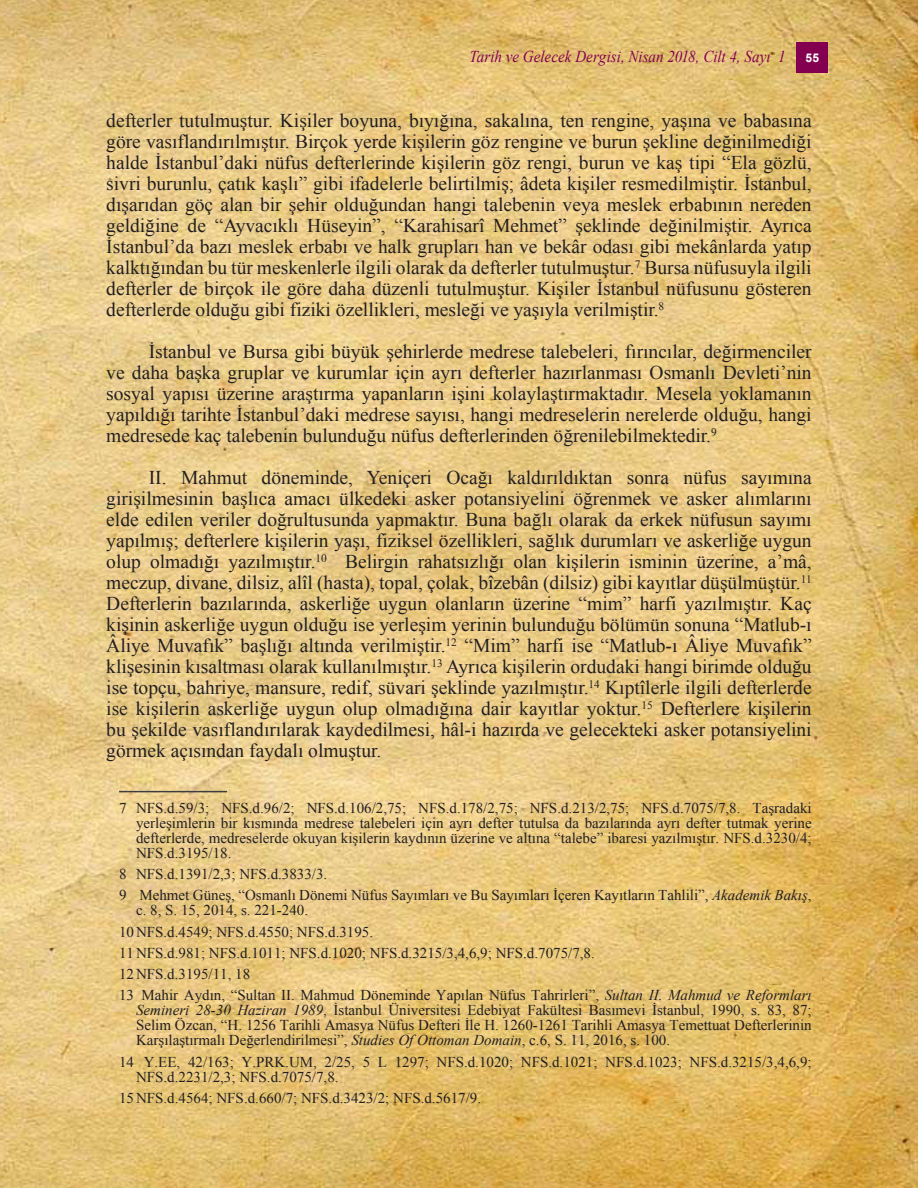
<style>
.page{position:relative;width:918px;height:1188px;background:#fff}
.page>*{position:absolute;margin:0;border:0;box-sizing:border-box;transform-origin:0 0}
.ANA_METİN_STİLİ_TEK{font:19.5px/21px "Times New Roman";color:#231f20;text-align:justify}
.t1{font:italic 16.5px "Times New Roman";letter-spacing:.005em;color:#830051;scale:.91 1}
.Body_text_normal_foo{font:15px/15px "Times New Roman";color:#231f20;text-align:justify}
.s1{font-family:"Arial";font-weight:700;font-style:normal;font-size:12px;color:#fff}
.s2{font-style:italic}
</style>
<div class="page">
<img style="left:0;top:0;width:918px;height:1188px">
<div style="left:797px;top:43px;width:31px;height:30px;background:#830051"></div>
<hr style="left:119px;top:791px;width:108px;height:1px;background:#3e3e3f">
<p class="t1" style="left:470px;top:46px;width:386px">Tarih ve Gelecek Dergisi, Nisan 2018, Cilt 4, Sayı 1 <span class="s1">55</span></p>
<p class="ANA_METİN_STİLİ_TEK" style="left:106px;top:110px;width:707px">defterler tutulmuştur. Kişiler boyuna, bıyığına, sakalına, ten rengine, yaşına ve babasına göre vasıflandırılmıştır. Birçok yerde kişilerin göz rengine ve burun şekline değinilmediği halde İstanbul’daki nüfus defterlerinde kişilerin göz rengi, burun ve kaş tipi “Ela gözlü, sivri burunlu, çatık kaşlı” gibi ifadelerle belirtilmiş; âdeta kişiler resmedilmiştir. İstanbul, dışarıdan göç alan bir şehir olduğundan hangi talebenin veya meslek erbabının nereden geldiğine de “Ayvacıklı Hüseyin”, “Karahisarî Mehmet” şeklinde değinilmiştir. Ayrıca İstanbul’da bazı meslek erbabı ve halk grupları han ve bekâr odası gibi mekânlarda yatıp kalktığından bu tür meskenlerle ilgili olarak da defterler tutulmuştur.<sup>7</sup> Bursa nüfusuyla ilgili defterler de birçok ile göre daha düzenli tutulmuştur. Kişiler İstanbul nüfusunu gösteren defterlerde olduğu gibi fiziki özellikleri, mesleği ve yaşıyla verilmiştir.<sup>8</sup></p>
<p class="ANA_METİN_STİLİ_TEK" style="left:106px;top:341px;width:707px;text-indent:43px">İstanbul ve Bursa gibi büyük şehirlerde medrese talebeleri, fırıncılar, değirmenciler ve daha başka gruplar ve kurumlar için ayrı defterler hazırlanması Osmanlı Devleti’nin sosyal yapısı üzerine araştırma yapanların işini kolaylaştırmaktadır. Mesela yoklamanın yapıldığı tarihte İstanbul’daki medrese sayısı, hangi medreselerin nerelerde olduğu, hangi medresede kaç talebenin bulunduğu nüfus defterlerinden öğrenilebilmektedir.<sup>9</sup></p>
<p class="ANA_METİN_STİLİ_TEK" style="left:106px;top:467px;width:707px;text-indent:43px">II. Mahmut döneminde, Yeniçeri Ocağı kaldırıldıktan sonra nüfus sayımına girişilmesinin başlıca amacı ülkedeki asker potansiyelini öğrenmek ve asker alımlarını elde edilen veriler doğrultusunda yapmaktır. Buna bağlı olarak da erkek nüfusun sayımı yapılmış; defterlere kişilerin yaşı, fiziksel özellikleri, sağlık durumları ve askerliğe uygun olup olmadığı yazılmıştır.<sup>10</sup> Belirgin rahatsızlığı olan kişilerin isminin üzerine, a’mâ, meczup, divane, dilsiz, alîl (hasta), topal, çolak, bîzebân (dilsiz) gibi kayıtlar düşülmüştür.<sup>11<br></sup>Defterlerin bazılarında, askerliğe uygun olanların üzerine “mim” harfi yazılmıştır. Kaç kişinin askerliğe uygun olduğu ise yerleşim yerinin bulunduğu bölümün sonuna “Matlub-ı Âliye Muvafık” başlığı altında verilmiştir.<sup>12</sup> “Mim” harfi ise “Matlub-ı Âliye Muvafık” klişesinin kısaltması olarak kullanılmıştır.<sup>13</sup> Ayrıca kişilerin ordudaki hangi birimde olduğu ise topçu, bahriye, mansure, redif, süvari şeklinde yazılmıştır.<sup>14</sup> Kıptîlerle ilgili defterlerde ise kişilerin askerliğe uygun olup olmadığına dair kayıtlar yoktur.<sup>15</sup> Defterlere kişilerin bu şekilde vasıflandırılarak kaydedilmesi, hâl-i hazırda ve gelecekteki asker potansiyelini görmek açısından faydalı olmuştur.</p>
<p class="Body_text_normal_foo" style="left:136px;top:800px;width:677px;text-indent:-17px">7 NFS.d.59/3; NFS.d.96/2; NFS.d.106/2,75; NFS.d.178/2,75; NFS.d.213/2,75; NFS.d.7075/7,8. Taşradaki yerleşimlerin bir kısmında medrese talebeleri için ayrı defter tutulsa da bazılarında ayrı defter tutmak yerine defterlerde, medreselerde okuyan kişilerin kaydının üzerine ve altına “talebe” ibaresi yazılmıştır. NFS.d.3230/4; NFS.d.3195/18.</p>
<p class="Body_text_normal_foo" style="left:119px;top:866px;width:210px">8 NFS.d.1391/2,3; NFS.d.3833/3.</p>
<p class="Body_text_normal_foo" style="left:136px;top:887px;width:677px;text-indent:-17px">9 Mehmet Güneş, “Osmanlı Dönemi Nüfus Sayımları ve Bu Sayımları İçeren Kayıtların Tahlili”, <span class="s2">Akademik Bakış</span>, c. 8, S. 15, 2014, s. 221-240.</p>
<p class="Body_text_normal_foo" style="left:119px;top:924px;width:256px">10NFS.d.4549; NFS.d.4550; NFS.d.3195.</p>
<p class="Body_text_normal_foo" style="left:119px;top:945px;width:477px">11NFS.d.981; NFS.d.1011; NFS.d.1020; NFS.d.3215/3,4,6,9; NFS.d.7075/7,8.</p>
<p class="Body_text_normal_foo" style="left:119px;top:966px;width:133px">12NFS.d.3195/11, 18</p>
<p class="Body_text_normal_foo" style="left:136px;top:987px;width:677px;text-indent:-17px">13 Mahir Aydın, “Sultan II. Mahmud Döneminde Yapılan Nüfus Tahrirleri”, <span class="s2">Sultan II. Mahmud ve Reformları Semineri 28-30 Haziran 1989</span>, İstanbul Üniversitesi Edebiyat Fakültesi Basımevi İstanbul, 1990, s. 83, 87; Selim Özcan, “H. 1256 Tarihli Amasya Nüfus Defteri İle H. 1260-1261 Tarihli Amasya Temettuat Defterlerinin Karşılaştırmalı Değerlendirilmesi”, <span class="s2">Studies Of Ottoman Domain</span>, c.6, S. 11, 2016, s. 100.</p>
<p class="Body_text_normal_foo" style="left:136px;top:1054px;width:677px;text-indent:-17px">14 Y.EE, 42/163; Y.PRK.UM, 2/25, 5 L 1297; NFS.d.1020; NFS.d.1021; NFS.d.1023; NFS.d.3215/3,4,6,9;<br>NFS.d.2231/2,3; NFS.d.7075/7,8.</p>
<p class="Body_text_normal_foo" style="left:119px;top:1090px;width:364px">15NFS.d.4564; NFS.d.660/7; NFS.d.3423/2; NFS.d.5617/9.</p>
</div>
